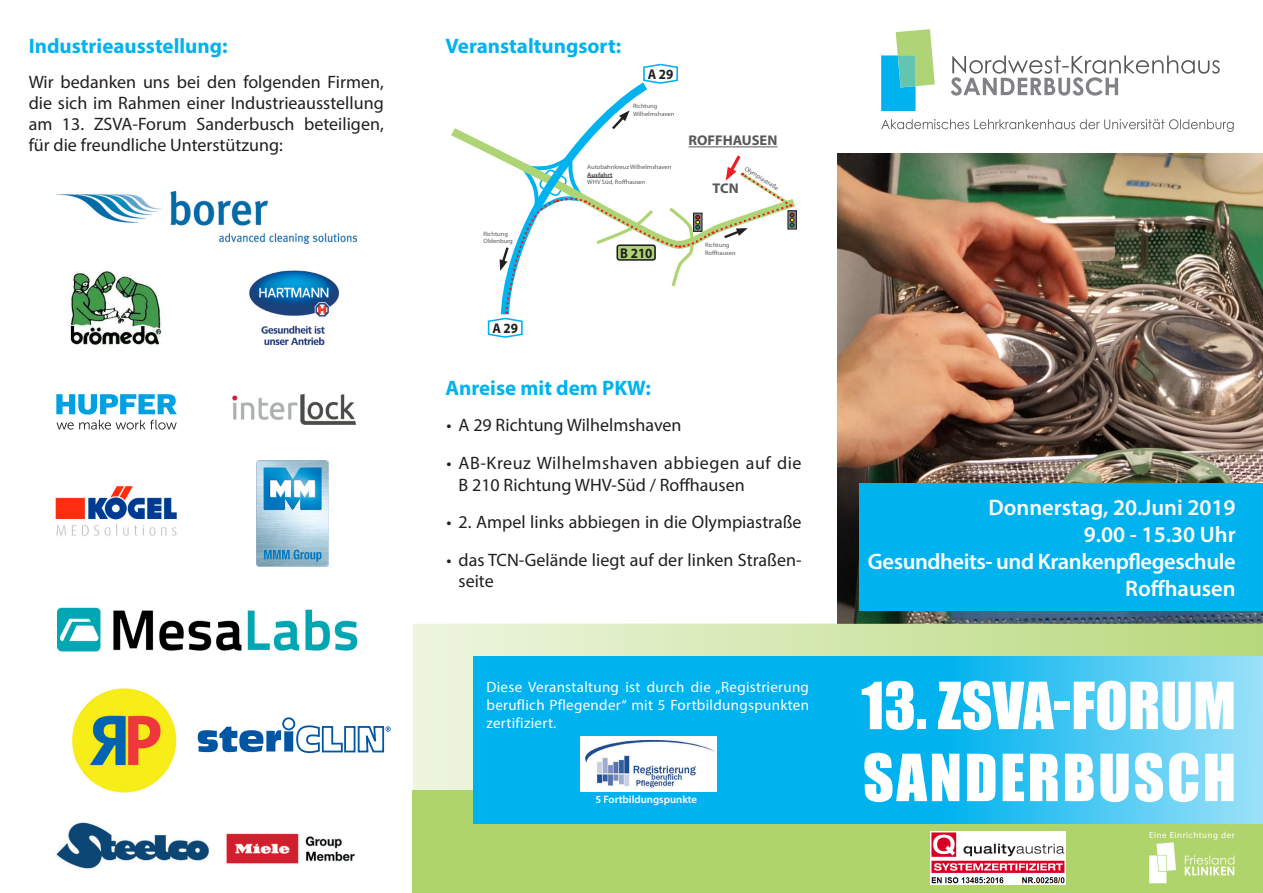
<style>
.page{position:relative;width:1263px;height:893px;background:#fff}
.page>*{position:absolute;margin:0;border:0;box-sizing:border-box;transform-origin:0 0}
.t1{font:60px "Impact";color:#fff}
.t2{font:60px "Impact";letter-spacing:.04em;color:#fff}
.t3{font:600 22.5px "Myriad Pro";letter-spacing:-.005em;color:#fff}
.t4{font:700 21px "Myriad Pro";color:#00b3ef}
.inhalt{font:18px/21px "Myriad Pro";color:#231f20;text-align:justify}
.inhalt-2{font:18px/21.6px "Myriad Pro";letter-spacing:.025em;color:#231f20}
.t5{font:15px/18px "Myriad Pro";letter-spacing:.02em;color:#fff;text-align:justify}
.t6{font:700 14.1px "Myriad Pro";color:#57585a}
.t7{font:700 14.1px "Myriad Pro";color:#231f20;scale:.93 1}
.t8{font:600 10.8px "Myriad Pro";color:#fff}
.t9{font:8.85px "Myriad Pro";letter-spacing:.06em;color:#fff}
.t10{font:6.3px/7.5px "Myriad Pro";color:#57585a}
.s1{font-weight:700}
</style>
<div class="page">
<img style="left:838px;top:153px;width:425px;height:471px">
<svg style="left:413px;top:624px;width:850px;height:167px;background:#d8e9b7"></svg>
<div style="left:412px;top:791px;width:851px;height:102px;background:#afd46b"></div>
<svg style="left:881px;top:29px;width:54px;height:82px"></svg>
<svg style="left:951px;top:55px;width:269px;height:41px"></svg>
<svg style="left:881px;top:119px;width:353px;height:13px"></svg>
<svg style="left:1185px;top:855px;width:49px;height:20px"></svg>
<svg style="left:1149px;top:842px;width:27px;height:41px"></svg>
<svg style="left:473px;top:656px;width:790px;height:168px;background:#21bcf0"></svg>
<div style="left:859px;top:483px;width:404px;height:128px;background:#00b3ef"></div>
<svg style="left:451px;top:63px;width:346px;height:275px"></svg>
<img style="left:68px;top:271px;width:94px;height:75px">
<img style="left:249px;top:270px;width:91px;height:75px">
<img style="left:232px;top:394px;width:124px;height:31px">
<img style="left:55px;top:486px;width:122px;height:50px">
<img style="left:57px;top:607px;width:301px;height:45px">
<img style="left:56px;top:822px;width:299px;height:47px">
<img style="left:256px;top:460px;width:73px;height:106px">
<img style="left:72px;top:688px;width:105px;height:105px">
<svg style="left:198px;top:717px;width:193px;height:37px"></svg>
<img style="left:930px;top:831px;width:135px;height:53px">
<img style="left:56px;top:192px;width:300px;height:51px">
<img style="left:580px;top:737px;width:136px;height:54px">
<svg style="left:56px;top:394px;width:121px;height:36px"></svg>
<p class="t4" style="left:29px;top:32px;width:200px">Industrieausstellung:</p>
<p class="t4" style="left:445px;top:32px;width:177px">Veranstaltungsort:</p>
<p class="inhalt" style="left:29px;top:71px;width:357px">Wir bedanken uns bei den folgenden Firmen, die sich im Rahmen einer Industrieausstellung am 13. ZSVA-Forum Sanderbusch beteiligen, für die freundliche Unterstützung:</p>
<p class="t7" style="left:648px;top:65px;width:29px">A 29</p>
<p class="t10" style="left:633px;top:102px;width:43px">Richtung<br>Wilhelmshaven</p>
<p class="t10" style="left:587px;top:163px;width:86px">Autobahnkreuz Wilhelmshaven<br><span class="s1">Ausfahrt<br></span>WHV Süd, Roffhausen</p>
<p class="t6" style="left:688px;top:132px;width:90px">ROFFHAUSEN</p>
<p class="t10" style="left:747px;top:165px;width:41px;rotate:32deg">Olympiastraße</p>
<p class="t6" style="left:713px;top:179px;width:28px">TCN</p>
<p class="t10" style="left:484px;top:230px;width:31px">Richtung<br>Oldenburg</p>
<p class="t7" style="left:492px;top:319px;width:29px">A 29</p>
<p class="t7" style="left:620px;top:244px;width:36px">B 210</p>
<p class="t10" style="left:705px;top:241px;width:32px">Richtung<br>Roffhausen</p>
<p class="t4" style="left:445px;top:374px;width:207px">Anreise mit dem PKW:</p>
<p class="inhalt" style="left:446px;top:414px;width:237px">• A 29 Richtung Wilhelmshaven</p>
<p class="inhalt-2" style="left:458px;top:452px;width:345px;text-indent:-12px">• AB-Kreuz Wilhelmshaven abbiegen auf die<br>B 210 Richtung WHV-Süd / Roffhausen</p>
<p class="inhalt" style="left:446px;top:511px;width:357px">• 2. Ampel links abbiegen in die Olympiastraße</p>
<p class="inhalt" style="left:458px;top:549px;width:345px;text-indent:-12px">• das TCN-Gelände liegt auf der linken Straßen&shy;seite</p>
<p class="t3" style="left:988px;top:493px;width:249px">Donnerstag, 20.Juni 2019</p>
<p class="t3" style="left:1084px;top:520px;width:153px">9.00 - 15.30 Uhr</p>
<p class="t3" style="left:868px;top:547px;width:369px">Gesundheits- und Krankenpflegeschule</p>
<p class="t3" style="left:1125px;top:574px;width:112px">Roffhausen</p>
<p class="t5" style="left:486px;top:677px;width:324px">Diese Veranstaltung ist durch die „Registrierung beruflich Pflegender“ mit 5 Fortbildungspunkten zertifiziert.</p>
<p class="t1" style="left:861px;top:659px;width:376px">13. ZSVA-FORUM</p>
<p class="t2" style="left:863px;top:731px;width:375px">SANDERBUSCH</p>
<p class="t8" style="left:595px;top:792px;width:103px">5 Fortbildungspunkte</p>
<p class="t9" style="left:1149px;top:829px;width:87px">Eine Einrichtung der</p>
</div>
